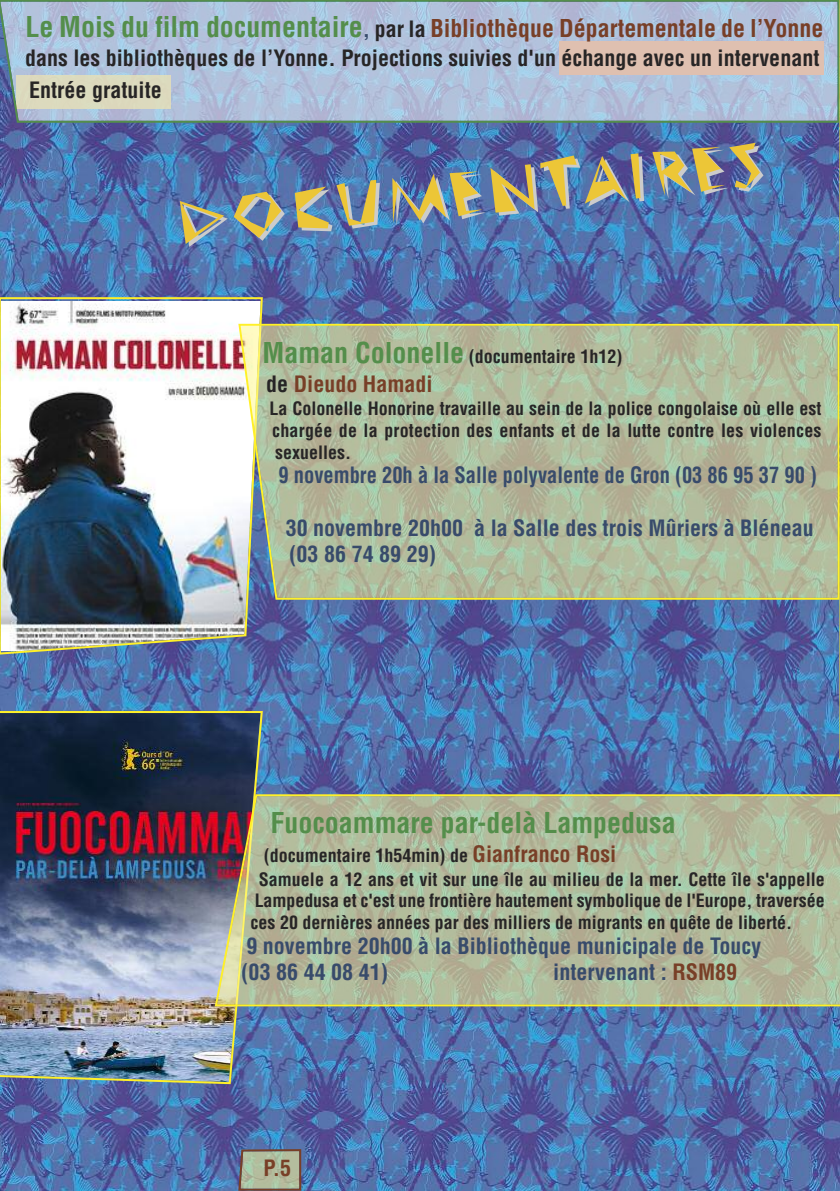
<style>
.page{position:relative;width:840px;height:1191px;background:#fff}
.page>*{position:absolute;margin:0;border:0;box-sizing:border-box;transform-origin:0 0}
.t1{font:64.6px "WC Speed Bta";color:#ecc637}
.t2{font:700 condensed 28px "Helvetica";color:#548e4b}
.t3{font:700 condensed 24px "Helvetica";color:#783f27}
.t4{font:700 condensed 22px/26.4px "Helvetica";color:#384b6b}
.t5{font:700 condensed 22px/32.4px "Helvetica";color:#272526}
.t6{font:700 condensed 22px "Helvetica";color:#384b6b;scale:.93 1}
.t7{font:700 condensed 22px "Helvetica";color:#783f27}
.t8{font:700 condensed 18px/21.6px "Helvetica";color:#272526}
.s1{font-size:28px;color:#548e4b}
.s2{font-size:22px;color:#384b6b}
.s3{font-size:22px;color:#272526}
.s4{color:#272526}
.s5{font-size:22px;color:#783f27}
.s6{color:#783f27}
</style>
<div class="page">
<img style="left:0;top:123px;width:839px;height:1068px">
<svg style="left:0;top:0;width:839px;height:123px;background:#b1bfd1"></svg>
<img style="left:0;top:297px;width:263px;height:357px">
<img style="left:0;top:711px;width:263px;height:373px">
<svg style="left:215px;top:794px;width:624px;height:212px;background:#b0b797"></svg>
<svg style="left:238px;top:324px;width:601px;height:276px;background:#b2bc9c"></svg>
<svg style="left:839px;top:0;width:1px;height:297px"></svg>
<svg style="left:839px;top:462px;width:1px;height:303px"></svg>
<svg style="left:238px;top:1149px;width:63px;height:41px;background:#a4a98f"></svg>
<h3 class="t3" style="left:25px;top:13px;width:799px"><span class="s1">Le Mois du film documentaire</span><span class="s2">,</span> <span class="s3">par la</span> Bibliothèque Départementale de l’Yonne</h3>
<p class="t5" style="left:25px;top:41px;width:795px">dans les bibliothèques de l’Yonne. Projections suivies d'un échange avec un intervenant<br>Entrée gratuite</p>
<h1 class="t1" style="left:175px;top:201px;width:588px;rotate:-6deg">DOCUMENTAIRES</h1>
<p class="t8" style="left:262px;top:345px;width:361px"><span class="s1">Maman Colonelle</span> (documentaire 1h12)</p>
<p class="t7" style="left:266px;top:370px;width:168px"><span class="s4">de</span> Dieudo Hamadi</p>
<p class="t8" style="left:269px;top:398px;width:553px;text-align:justify">La Colonelle Honorine travaille au sein de la police congolaise où elle est chargée de la protection des enfants et de la lutte contre les violences sexuelles.</p>
<p class="t6" style="left:278px;top:461px;width:580px">9 novembre 20h à la Salle polyvalente de Gron (03 86 95 37 90 )</p>
<p class="t4" style="left:285px;top:514px;width:529px">30 novembre 20h00 à la Salle des trois Mûriers à Bléneau (03 86 74 89 29)</p>
<h2 class="t2" style="left:270px;top:805px;width:406px">Fuocoammare par-delà Lampedusa</h2>
<p class="t8" style="left:259px;top:844px;width:567px;line-height:23.4px">(documentaire 1h54min) de <span class="s5">Gianfranco Rosi<br></span>Samuele a 12 ans et vit sur une île au milieu de la mer. Cette île s'appelle</p>
<p class="t8" style="left:250px;top:890px;width:575px">Lampedusa et c'est une frontière hautement symbolique de l'Europe, traversée ces 20 dernières années par des milliers de migrants en quête de liberté.</p>
<p class="t4" style="left:241px;top:932px;width:521px">9 novembre 20h00 à la Bibliothèque municipale de Toucy (03 86 44 08 41)</p>
<p class="t4" style="left:553px;top:958px;width:185px">intervenant : <span class="s6">RSM89</span></p>
<p class="t7" style="left:263px;top:1154px;width:29px">P.5</p>
</div>
